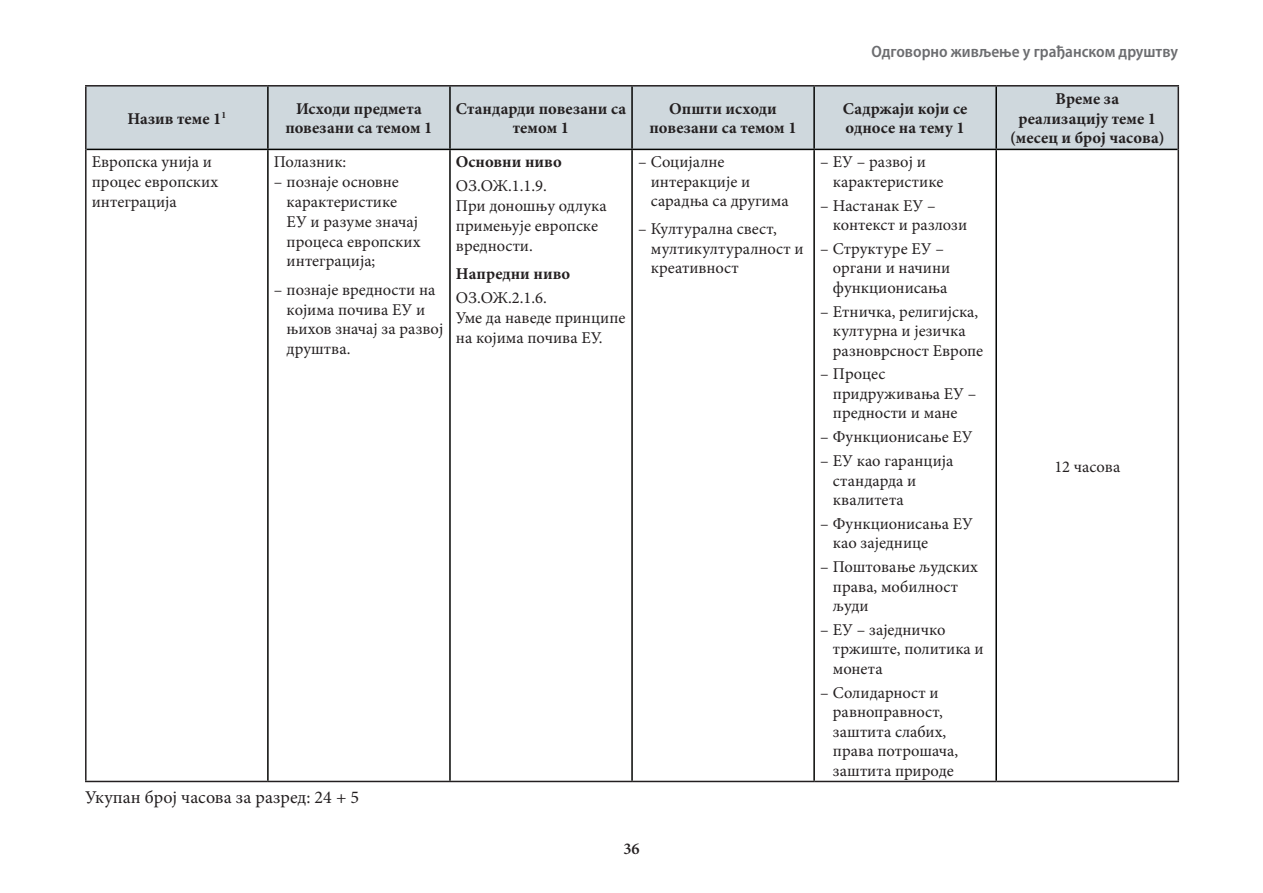
<style>
.page{position:relative;width:1263px;height:893px;background:#fff}
.page>*{position:absolute;margin:0;border:0;box-sizing:border-box;transform-origin:0 0}
.t1{font:18px "Minion Pro";letter-spacing:.005em;color:#231f20}
.t2{font:16.5px/19.5px "Minion Pro";color:#231f20}
.t3{font:700 16.5px/19.8px "Minion Pro";color:#231f20;text-align:center}
.t4{font:600 semi-condensed 16.5px "Myriad Pro";color:#6c6d70}
.t5{font:600 16.5px "Minion Pro";color:#231f20}
</style>
<div class="page">
<div style="left:87px;top:87px;width:1090px;height:62px;background:#cfd8dd"></div>
<hr style="left:85px;top:85px;width:183px;height:2px;background:#231f20">
<hr style="left:85px;top:87px;width:2px;height:62px;background:#231f20">
<hr style="left:268px;top:85px;width:182px;height:2px;background:#231f20">
<hr style="left:450px;top:85px;width:182px;height:2px;background:#231f20">
<hr style="left:632px;top:85px;width:182px;height:2px;background:#231f20">
<hr style="left:814px;top:85px;width:182px;height:2px;background:#231f20">
<hr style="left:996px;top:85px;width:183px;height:2px;background:#231f20">
<hr style="left:1177px;top:87px;width:2px;height:62px;background:#231f20">
<hr style="left:267px;top:87px;width:2px;height:62px;background:#040503">
<hr style="left:449px;top:87px;width:2px;height:62px;background:#040503">
<hr style="left:631px;top:87px;width:2px;height:62px;background:#040503">
<hr style="left:813px;top:87px;width:2px;height:62px;background:#040503">
<hr style="left:995px;top:87px;width:2px;height:62px;background:#040503">
<hr style="left:87px;top:149px;width:181px;height:1px;background:#040503">
<hr style="left:268px;top:149px;width:182px;height:1px;background:#040503">
<hr style="left:450px;top:149px;width:182px;height:1px;background:#040503">
<hr style="left:632px;top:149px;width:182px;height:1px;background:#040503">
<hr style="left:814px;top:149px;width:182px;height:1px;background:#040503">
<hr style="left:996px;top:149px;width:181px;height:1px;background:#040503">
<hr style="left:85px;top:149px;width:2px;height:632px;background:#231f20">
<hr style="left:1177px;top:149px;width:2px;height:632px;background:#231f20">
<hr style="left:85px;top:781px;width:183px;height:1px;background:#231f20">
<hr style="left:268px;top:781px;width:182px;height:1px;background:#231f20">
<hr style="left:450px;top:781px;width:182px;height:1px;background:#231f20">
<hr style="left:632px;top:781px;width:182px;height:1px;background:#231f20">
<hr style="left:814px;top:781px;width:182px;height:1px;background:#231f20">
<hr style="left:996px;top:781px;width:183px;height:1px;background:#231f20">
<hr style="left:267px;top:150px;width:2px;height:631px;background:#040503">
<hr style="left:449px;top:150px;width:2px;height:631px;background:#040503">
<hr style="left:631px;top:150px;width:2px;height:631px;background:#040503">
<hr style="left:813px;top:150px;width:2px;height:631px;background:#040503">
<hr style="left:995px;top:150px;width:2px;height:631px;background:#040503">
<p class="t4" style="left:871px;top:42px;width:308px">Одговорно живљење у грађанском друштву</p>
<p class="t3" style="left:127px;top:108px;width:100px">Назив теме 1<sup>1</sup></p>
<p class="t3" style="left:285px;top:98px;width:149px">Исходи предмета повезани са темом 1</p>
<p class="t3" style="left:456px;top:98px;width:172px">Стандарди повезани са темом 1</p>
<p class="t3" style="left:649px;top:98px;width:149px">Општи исходи повезани са темом 1</p>
<p class="t3" style="left:843px;top:98px;width:126px;text-align:left">Садржаји који се односе на тему 1</p>
<p class="t3" style="left:1010px;top:88px;width:156px">Време за реализацију теме 1 (месец и број часова)</p>
<p class="t2" style="left:92px;top:152px;width:128px">Европска унија и процес европских интеграција</p>
<p class="t2" style="left:274px;top:152px;width:74px">Полазник:</p>
<p class="t3" style="left:456px;top:152px;width:107px">Основни ниво</p>
<p class="t2" style="left:456px;top:176px;width:152px">ОЗ.ОЖ.1.1.9.<br>При доношњу одлука примењује европске вредности.</p>
<p class="t3" style="left:456px;top:264px;width:116px">Напредни ниво</p>
<p class="t2" style="left:456px;top:288px;width:171px">ОЗ.ОЖ.2.1.6.<br>Уме да наведе принципе на којима почива ЕУ.</p>
<p class="t2" style="left:651px;top:152px;width:139px;text-indent:-13px">– Социјалне интеракције и сарадња са другима</p>
<p class="t2" style="left:651px;top:219px;width:154px;text-indent:-13px">– Културална свест, мултикултуралност и креативност</p>
<p class="t2" style="left:833px;top:152px;width:112px;text-indent:-13px">– ЕУ – развој и карактеристике</p>
<p class="t2" style="left:833px;top:196px;width:136px;text-indent:-13px">– Настанак ЕУ – контекст и разлози</p>
<p class="t2" style="left:833px;top:239px;width:119px;text-indent:-13px">– Структуре ЕУ – органи и начини функционисања</p>
<p class="t2" style="left:833px;top:302px;width:152px;text-indent:-13px">– Етничка, религијска, културна и језичка разноврсност Европе</p>
<p class="t2" style="left:833px;top:365px;width:145px;text-indent:-13px">– Процес придруживања ЕУ – предности и мaне</p>
<p class="t2" style="left:820px;top:427px;width:154px">– Функционисање ЕУ</p>
<p class="t2" style="left:833px;top:451px;width:122px;text-indent:-13px">– ЕУ као гаранција стандарда и квалитета</p>
<p class="t2" style="left:833px;top:514px;width:141px;text-indent:-13px">– Функционисања ЕУ као заједнице</p>
<p class="t2" style="left:833px;top:557px;width:147px;text-indent:-13px">– Поштовање људских права, мобилност људи</p>
<p class="t2" style="left:833px;top:620px;width:152px;text-indent:-13px">– ЕУ – заједничко тржиште, политика и монета</p>
<p class="t2" style="left:833px;top:683px;width:127px;text-indent:-13px">– Солидарност и равноправност, заштита слабих, права потрошача, заштита природе</p>
<p class="t2" style="left:287px;top:172px;width:135px;text-indent:-13px">– познаје основне карактеристике<br>ЕУ и разуме значај процеса европских интеграција;</p>
<p class="t2" style="left:287px;top:280px;width:158px;text-indent:-13px">– познаје вредности на којима почива ЕУ и њихов значај за развој друштва.</p>
<p class="t2" style="left:1054px;top:457px;width:67px">12 часова</p>
<p class="t1" style="left:85px;top:785px;width:276px">Укупан број часова за разред: 24 + 5</p>
<p class="t5" style="left:623px;top:837px;width:18px">36</p>
</div>
